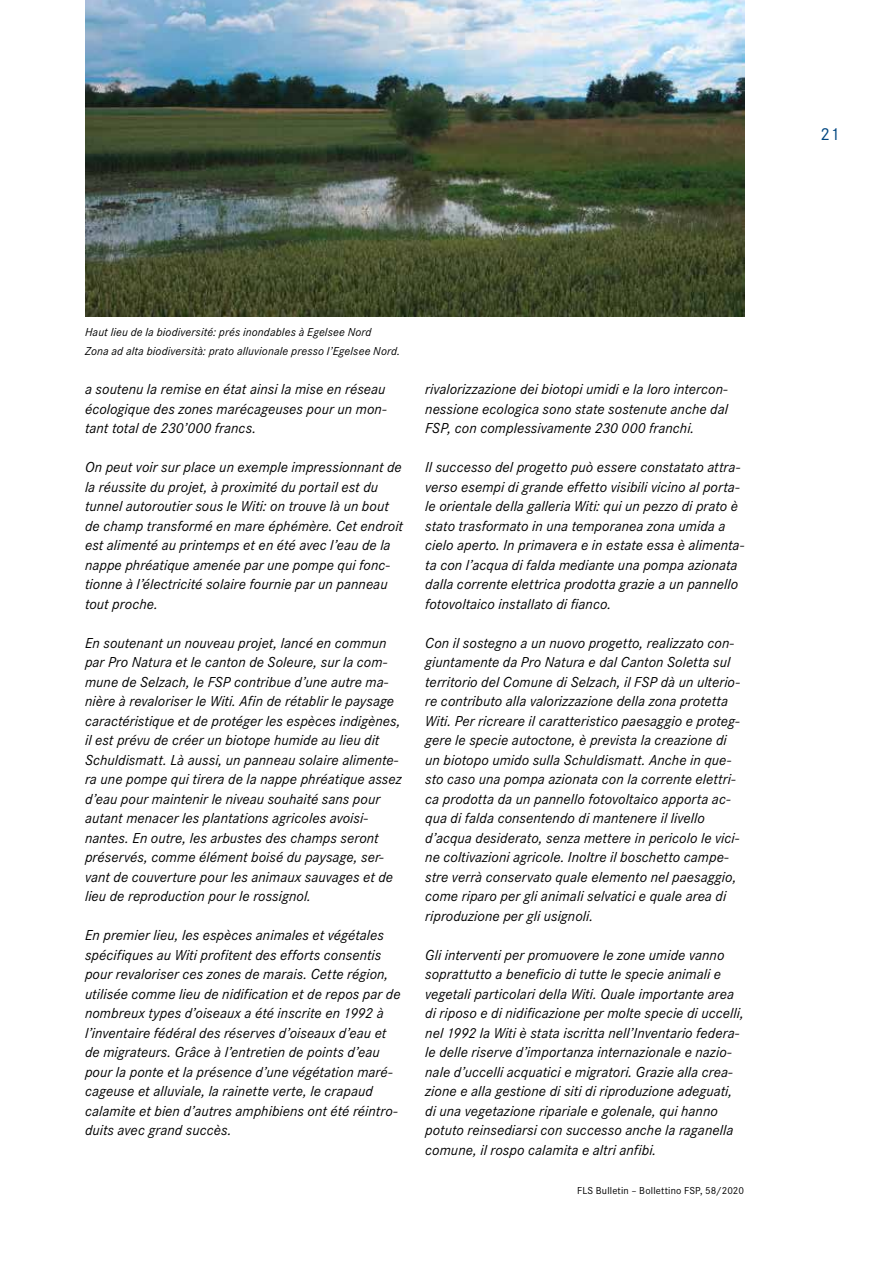
<style>
.page{position:relative;width:893px;height:1263px;background:#fff}
.page>*{position:absolute;margin:0;border:0;box-sizing:border-box;transform-origin:0 0}
.t1{font:18px "Corporate S";color:#004781}
.t2{font:italic 15px/19.5px "Corporate S";letter-spacing:.005em;color:#000}
.t3{font:italic 12px/19.5px "Corporate S";letter-spacing:.015em;color:#000}
.t4{font:10.5px "Corporate S";letter-spacing:.015em;color:#000}
</style>
<div class="page">
<img style="left:85px;top:0;width:659px;height:316px">
<p class="t3" style="left:85px;top:322px;width:317px">Haut lieu de la biodiversité: prés inondables à Egelsee Nord<br>Zona ad alta biodiversità: prato alluvionale presso l’Egelsee Nord.</p>
<p class="t2" style="left:85px;top:380px;width:303px;text-align:justify">a soutenu la remise en état ainsi la mise en réseau écologique des zones marécageuses pour un mon&shy;tant total de 230’000 francs.</p>
<p class="t2" style="left:85px;top:458px;width:320px">On peut voir sur place un exemple impressionnant de la réussite du projet, à proximité du portail est du tunnel autoroutier sous le Witi: on trouve là un bout de champ transformé en mare éphémère. Cet endroit est alimenté au printemps et en été avec l’eau de la nappe phréatique amenée par une pompe qui fonc&shy;tionne à l’électricité solaire fournie par un panneau tout proche.</p>
<p class="t2" style="left:85px;top:633px;width:318px">En soutenant un nouveau projet, lancé en commun par Pro Natura et le canton de Soleure, sur la com&shy;mune de Selzach, le FSP contribue d’une autre ma&shy;nière à revaloriser le Witi. Afin de rétablir le paysage caractéristique et de protéger les espèces indigènes, il est prévu de créer un biotope humide au lieu dit Schuldismatt. Là aussi, un panneau solaire alimente&shy;ra une pompe qui tirera de la nappe phréatique assez d’eau pour maintenir le niveau souhaité sans pour autant menacer les plantations agricoles avoisi&shy;nantes. En outre, les arbustes des champs seront préservés, comme élément boisé du paysage, ser&shy;vant de couverture pour les animaux sauvages et de lieu de reproduction pour le rossignol.</p>
<p class="t2" style="left:85px;top:926px;width:317px">En premier lieu, les espèces animales et végétales spécifiques au Witi profitent des efforts consentis pour revaloriser ces zones de marais. Cette région, utilisée comme lieu de nidification et de repos par de nombreux types d’oiseaux a été inscrite en 1992 à l’inventaire fédéral des réserves d’oiseaux d’eau et de migrateurs. Grâce à l’entretien de points d’eau pour la ponte et la présence d’une végétation maré&shy;cageuse et alluviale, la rainette verte, le crapaud calamite et bien d’autres amphibiens ont été réintro&shy;duits avec grand succès.</p>
<p class="t2" style="left:425px;top:380px;width:304px;text-align:justify">rivalorizzazione dei biotopi umidi e la loro intercon&shy;nessione ecologica sono state sostenute anche dal FSP, con complessivamente 230 000 franchi.</p>
<p class="t2" style="left:425px;top:458px;width:321px">Il successo del progetto può essere constatato attra&shy;verso esempi di grande effetto visibili vicino al porta&shy;le orientale della galleria Witi: qui un pezzo di prato è stato trasformato in una temporanea zona umida a cielo aperto. In primavera e in estate essa è alimenta&shy;ta con l’acqua di falda mediante una pompa azionata dalla corrente elettrica prodotta grazie a un pannello fotovoltaico installato di fianco.</p>
<p class="t2" style="left:425px;top:633px;width:316px">Con il sostegno a un nuovo progetto, realizzato con&shy;giuntamente da Pro Natura e dal Canton Soletta sul territorio del Comune di Selzach, il FSP dà un ulterio&shy;re contributo alla valorizzazione della zona protetta Witi. Per ricreare il caratteristico paesaggio e proteg&shy;gere le specie autoctone, è prevista la creazione di un biotopo umido sulla Schuldismatt. Anche in que&shy;sto caso una pompa azionata con la corrente elettri&shy;ca prodotta da un pannello fotovoltaico apporta ac&shy;qua di falda consentendo di mantenere il livello d’acqua desiderato, senza mettere in pericolo le vici&shy;ne coltivazioni agricole. Inoltre il boschetto campe&shy;stre verrà conservato quale elemento nel paesaggio, come riparo per gli animali selvatici e quale area di riproduzione per gli usignoli.</p>
<p class="t2" style="left:425px;top:945px;width:320px">Gli interventi per promuovere le zone umide vanno soprattutto a beneficio di tutte le specie animali e vegetali particolari della Witi. Quale importante area di riposo e di nidificazione per molte specie di uccelli, nel 1992 la Witi è stata iscritta nell’Inventario federa&shy;le delle riserve d’importanza internazionale e nazio&shy;nale d’uccelli acquatici e migratori. Grazie alla crea&shy;zione e alla gestione di siti di riproduzione adeguati, di una vegetazione ripariale e golenale, qui hanno potuto reinsediarsi con successo anche la raganella comune, il rospo calamita e altri anfibi.</p>
<p class="t4" style="left:577px;top:1183px;width:169px">FLS Bulletin – Bollettino FSP, 58/2020</p>
<p class="t1" style="left:821px;top:122px;width:21px">21</p>
</div>
